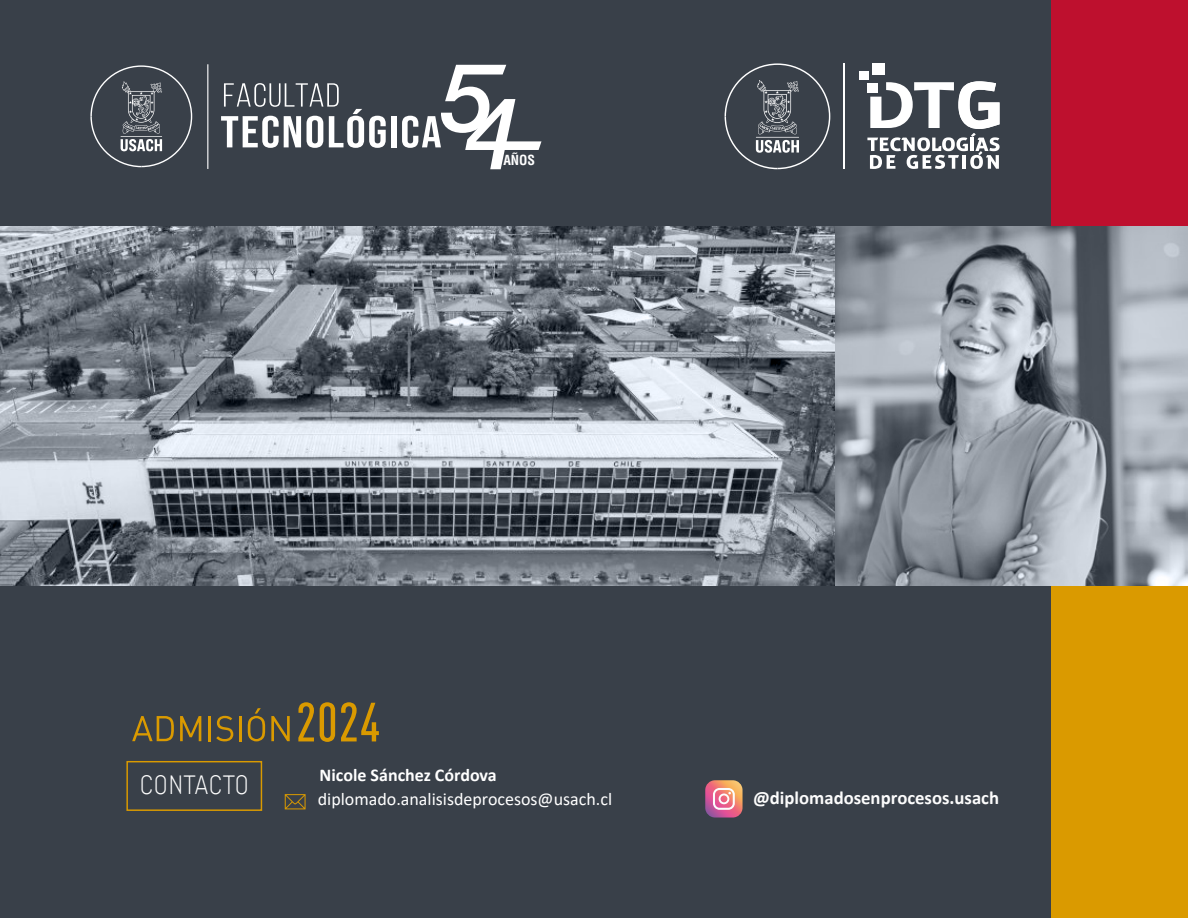
<style>
.page{position:relative;width:1188px;height:918px;background:#fff}
.page>*{position:absolute;margin:0;border:0;box-sizing:border-box;transform-origin:0 0}
.t1{font:27px "Audimat 3000 Leger";color:#fff}
.t2{font:700 18.75px "Calibri";color:#fcfcfc}
.t3{font:18px "Calibri";color:#fff}
.t4{font:700 18px "Calibri";color:#fff}
.t5{font:700 condensed 13.5px "Helvetica";color:#fff}
</style>
<div class="page">
<div style="left:0;top:0;width:1188px;height:227px;background:#394049"></div>
<div style="left:0;top:585px;width:1188px;height:333px;background:#394049"></div>
<div style="left:1052px;top:0;width:136px;height:229px;background:#be102e"></div>
<div style="left:1052px;top:585px;width:136px;height:333px;background:#da9a00"></div>
<div style="left:126px;top:761px;width:136px;height:50px;border:1px solid #da9a00"></div>
<svg style="left:285px;top:794px;width:21px;height:15px"></svg>
<div style="left:391px;top:116px;width:6px;height:31px;background:#fff"></div>
<svg style="left:221px;top:83px;width:165px;height:65px"></svg>
<svg style="left:90px;top:65px;width:102px;height:102px"></svg>
<hr style="left:207px;top:64px;width:1px;height:105px;background:#fff">
<svg style="left:402px;top:65px;width:139px;height:104px"></svg>
<img style="left:835px;top:227px;width:353px;height:358px">
<img style="left:0;top:227px;width:835px;height:358px">
<svg style="left:705px;top:780px;width:38px;height:38px"></svg>
<svg style="left:132px;top:716px;width:42px;height:25px"></svg>
<svg style="left:180px;top:716px;width:21px;height:25px"></svg>
<hr style="left:209px;top:716px;width:2px;height:25px;background:#da9a00">
<svg style="left:216px;top:716px;width:17px;height:25px"></svg>
<hr style="left:239px;top:716px;width:3px;height:25px;background:#da9a00">
<svg style="left:248px;top:708px;width:17px;height:33px"></svg>
<svg style="left:271px;top:716px;width:19px;height:25px"></svg>
<svg style="left:298px;top:702px;width:16px;height:39px"></svg>
<svg style="left:320px;top:702px;width:15px;height:40px"></svg>
<svg style="left:341px;top:702px;width:38px;height:39px"></svg>
<div style="left:859px;top:71px;width:9px;height:8px;background:#fff"></div>
<div style="left:872px;top:63px;width:13px;height:12px;background:#fff"></div>
<svg style="left:867px;top:81px;width:133px;height:88px"></svg>
<hr style="left:843px;top:63px;width:2px;height:106px;background:#fff">
<svg style="left:725px;top:63px;width:105px;height:106px"></svg>
<p class="t5" style="left:503px;top:151px;width:33px">AÑOS</p>
<h1 class="t1" style="left:139px;top:769px;width:111px">CONTACTO</h1>
<p class="t4" style="left:320px;top:763px;width:179px">Nicole Sánchez Córdova</p>
<p class="t3" style="left:318px;top:787px;width:296px">diplomado.analisisdeprocesos@usach.cl</p>
<p class="t2" style="left:753px;top:784px;width:248px">@diplomadosenprocesos.usach</p>
</div>
